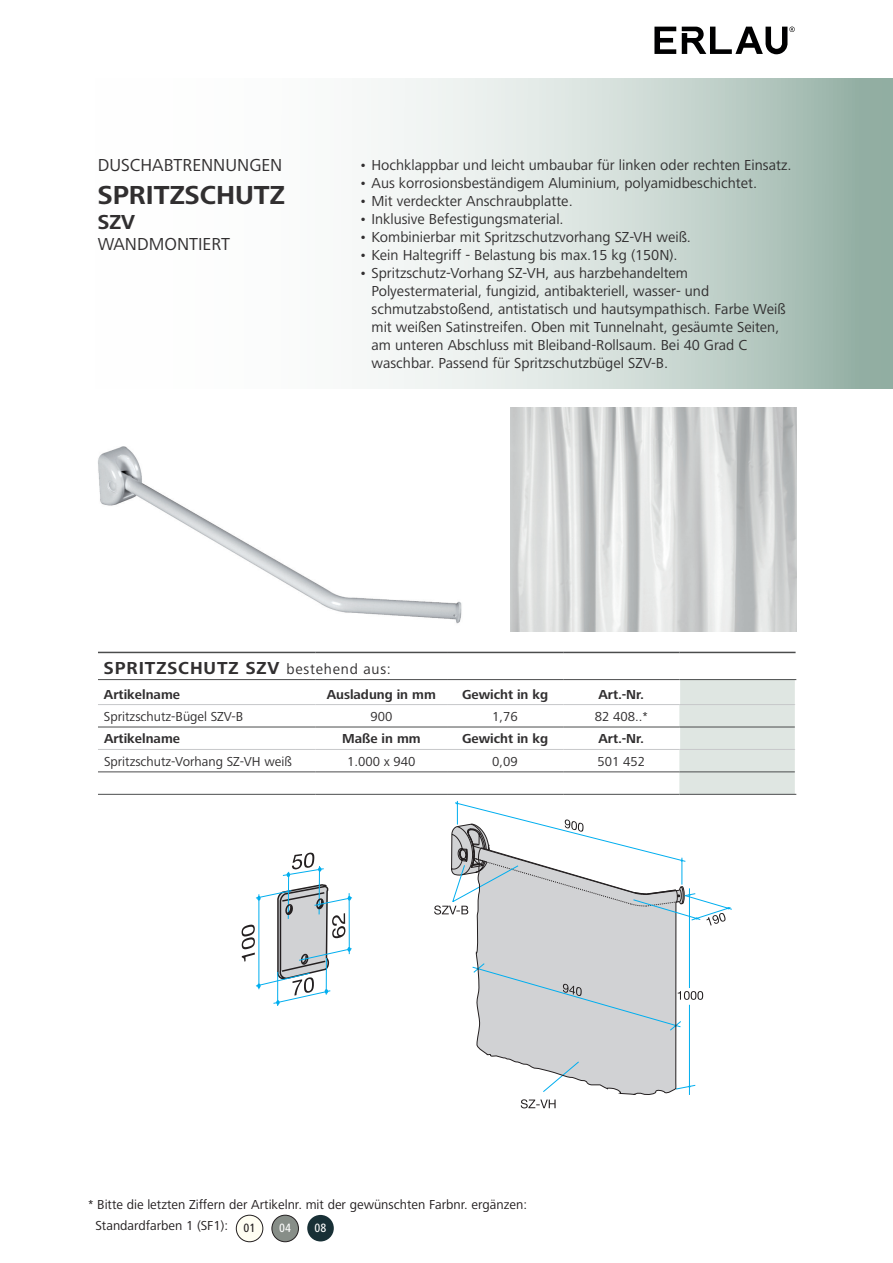
<style>
.page{position:relative;width:893px;height:1263px;background:#fff}
.page>*{position:absolute;margin:0;border:0;box-sizing:border-box;transform-origin:0 0}
.t1{font:700 27px "Frutiger Next LT";color:#312f30}
.t2{font:700 21px "Frutiger Next LT";color:#312f30}
.t3{font:18px "Frutiger Next LT";color:#312f30}
.t4{font:700 18px "Frutiger Next LT";letter-spacing:.05em;color:#312f30}
.t5{font:15px/18px "Frutiger Next LT";color:#312f30}
.t6{font:13.5px/21px "Frutiger Next LT";color:#231f20}
.t7{font:13.5px "Frutiger Next LT";color:#312f30}
.t8{font:700 13.5px "Frutiger Next LT";color:#312f30}
.t9{font:500 condensed 12.45px "Frutiger Next LT";color:#fff}
.s1{font-weight:400;font-size:15px}
</style>
<div class="page">
<div style="left:236px;top:1215px;width:27px;height:27px;background:#fffef2;border-radius:50%"></div>
<div style="left:236px;top:1215px;width:27px;height:27px;border:1px solid #231f20;border-radius:50%"></div>
<div style="left:307px;top:1215px;width:27px;height:26px;background:#183036;border-radius:50%"></div>
<div style="left:272px;top:1215px;width:26px;height:27px;background:#878e88;border-radius:50%"></div>
<div style="left:272px;top:1215px;width:27px;height:27px;border:1px solid #231f20;border-radius:50%"></div>
<svg style="left:654px;top:27px;width:22px;height:27px"></svg>
<svg style="left:682px;top:27px;width:113px;height:27px"></svg>
<svg style="left:378px;top:79px;width:515px;height:310px;background:#cbd8d3"></svg>
<img style="left:98px;top:446px;width:378px;height:208px">
<svg style="left:434px;top:801px;width:298px;height:307px"></svg>
<svg style="left:242px;top:853px;width:110px;height:153px"></svg>
<div style="left:679px;top:680px;width:117px;height:114px;background:#dfe6e2"></div>
<hr style="left:98px;top:679px;width:218px;height:1px;background:#4b4c4d">
<hr style="left:316px;top:679px;width:131px;height:1px;background:#4b4c4d">
<hr style="left:447px;top:679px;width:116px;height:1px;background:#4b4c4d">
<hr style="left:563px;top:679px;width:116px;height:1px;background:#4b4c4d">
<hr style="left:679px;top:679px;width:117px;height:1px;background:#4b4c4d">
<hr style="left:98px;top:727px;width:218px;height:1px;background:#4b4c4d">
<hr style="left:316px;top:727px;width:131px;height:1px;background:#4b4c4d">
<hr style="left:447px;top:727px;width:116px;height:1px;background:#4b4c4d">
<hr style="left:563px;top:727px;width:116px;height:1px;background:#4b4c4d">
<hr style="left:679px;top:727px;width:116px;height:1px;background:#4b4c4d">
<hr style="left:98px;top:771px;width:218px;height:1px;background:#4b4c4d">
<hr style="left:316px;top:771px;width:131px;height:1px;background:#4b4c4d">
<hr style="left:447px;top:771px;width:116px;height:1px;background:#4b4c4d">
<hr style="left:563px;top:771px;width:116px;height:1px;background:#4b4c4d">
<hr style="left:679px;top:771px;width:116px;height:1px;background:#4b4c4d">
<hr style="left:98px;top:794px;width:218px;height:1px;background:#4b4c4d">
<hr style="left:316px;top:794px;width:131px;height:1px;background:#4b4c4d">
<hr style="left:447px;top:794px;width:116px;height:1px;background:#4b4c4d">
<hr style="left:563px;top:794px;width:116px;height:1px;background:#4b4c4d">
<hr style="left:679px;top:794px;width:117px;height:1px;background:#4b4c4d">
<hr style="left:98px;top:704px;width:218px;height:1px;background:#c7c8ca">
<hr style="left:316px;top:704px;width:131px;height:1px;background:#c7c8ca">
<hr style="left:447px;top:704px;width:116px;height:1px;background:#c7c8ca">
<hr style="left:563px;top:704px;width:116px;height:1px;background:#c7c8ca">
<hr style="left:679px;top:704px;width:116px;height:1px;background:#c7c8ca">
<hr style="left:98px;top:749px;width:218px;height:1px;background:#c7c8ca">
<hr style="left:316px;top:749px;width:131px;height:1px;background:#c7c8ca">
<hr style="left:447px;top:749px;width:116px;height:1px;background:#c7c8ca">
<hr style="left:563px;top:749px;width:116px;height:1px;background:#c7c8ca">
<hr style="left:679px;top:749px;width:116px;height:1px;background:#c7c8ca">
<hr style="left:98px;top:652px;width:218px;height:1px;background:#4b4c4d">
<hr style="left:316px;top:652px;width:131px;height:1px;background:#4b4c4d">
<hr style="left:447px;top:652px;width:116px;height:1px;background:#4b4c4d">
<hr style="left:563px;top:652px;width:116px;height:1px;background:#4b4c4d">
<hr style="left:679px;top:652px;width:117px;height:1px;background:#4b4c4d">
<img style="left:510px;top:408px;width:287px;height:223px">
<p class="t3" style="left:98px;top:155px;width:186px">DUSCHABTRENNUNGEN</p>
<h1 class="t1" style="left:98px;top:180px;width:189px">SPRITZSCHUTZ</h1>
<h2 class="t2" style="left:98px;top:210px;width:39px">SZV</h2>
<p class="t3" style="left:98px;top:234px;width:134px">WANDMONTIERT</p>
<p class="t5" style="left:359px;top:156px;width:434px">• Hochklappbar und leicht umbaubar für linken oder rechten Einsatz.</p>
<p class="t5" style="left:359px;top:174px;width:399px">• Aus korrosionsbeständigem Aluminium, polyamidbeschichtet.</p>
<p class="t5" style="left:359px;top:192px;width:215px">• Mit verdeckter Anschraubplatte.</p>
<p class="t5" style="left:359px;top:210px;width:206px">• Inklusive Befestigungsmaterial.</p>
<p class="t5" style="left:359px;top:228px;width:333px">• Kombinierbar mit Spritzschutzvorhang SZ-VH weiß.</p>
<p class="t5" style="left:359px;top:246px;width:320px">• Kein Haltegriff - Belastung bis max.15 kg (150N).</p>
<p class="t5" style="left:371px;top:264px;width:416px;text-indent:-12px">• Spritzschutz-Vorhang SZ-VH, aus harzbehandeltem Polyestermaterial, fungizid, antibakteriell, wasser- und schmutzabstoßend, antistatisch und hautsympathisch. Farbe Weiß mit weißen Satinstreifen. Oben mit Tunnelnaht, gesäumte Seiten, am unteren Abschluss mit Bleiband-Rollsaum. Bei 40 Grad C waschbar. Passend für Spritzschutzbügel SZV-B.</p>
<p class="t4" style="left:104px;top:657px;width:288px">SPRITZSCHUTZ SZV <span class="s1">bestehend aus:</span></p>
<p class="t8" style="left:104px;top:686px;width:78px">Artikelname</p>
<p class="t8" style="left:327px;top:686px;width:110px">Ausladung in mm</p>
<p class="t8" style="left:462px;top:686px;width:88px">Gewicht in kg</p>
<p class="t8" style="left:598px;top:686px;width:47px">Art.-Nr.</p>
<p class="t7" style="left:104px;top:709px;width:141px">Spritzschutz-Bügel SZV-B</p>
<p class="t7" style="left:370px;top:709px;width:23px">900</p>
<p class="t7" style="left:492px;top:709px;width:27px">1,76</p>
<p class="t7" style="left:595px;top:709px;width:54px">82 408..*</p>
<p class="t8" style="left:104px;top:731px;width:78px">Artikelname</p>
<p class="t8" style="left:342px;top:731px;width:80px">Maße in mm</p>
<p class="t8" style="left:462px;top:731px;width:88px">Gewicht in kg</p>
<p class="t8" style="left:598px;top:731px;width:47px">Art.-Nr.</p>
<p class="t7" style="left:104px;top:754px;width:189px">Spritzschutz-Vorhang SZ-VH weiß</p>
<p class="t7" style="left:347px;top:754px;width:70px">1.000 x 940</p>
<p class="t7" style="left:492px;top:754px;width:27px">0,09</p>
<p class="t7" style="left:597px;top:754px;width:49px">501 452</p>
<p class="t6" style="left:96px;top:1193px;width:433px;text-indent:-7px">* Bitte die letzten Ziffern der Artikelnr. mit der gewünschten Farbnr. ergänzen:<br>Standardfarben 1 (SF1): <sub>01</sub></p>
<p class="t9" style="left:279px;top:1221px;width:13px">04</p>
<p class="t9" style="left:315px;top:1221px;width:13px">08</p>
</div>
